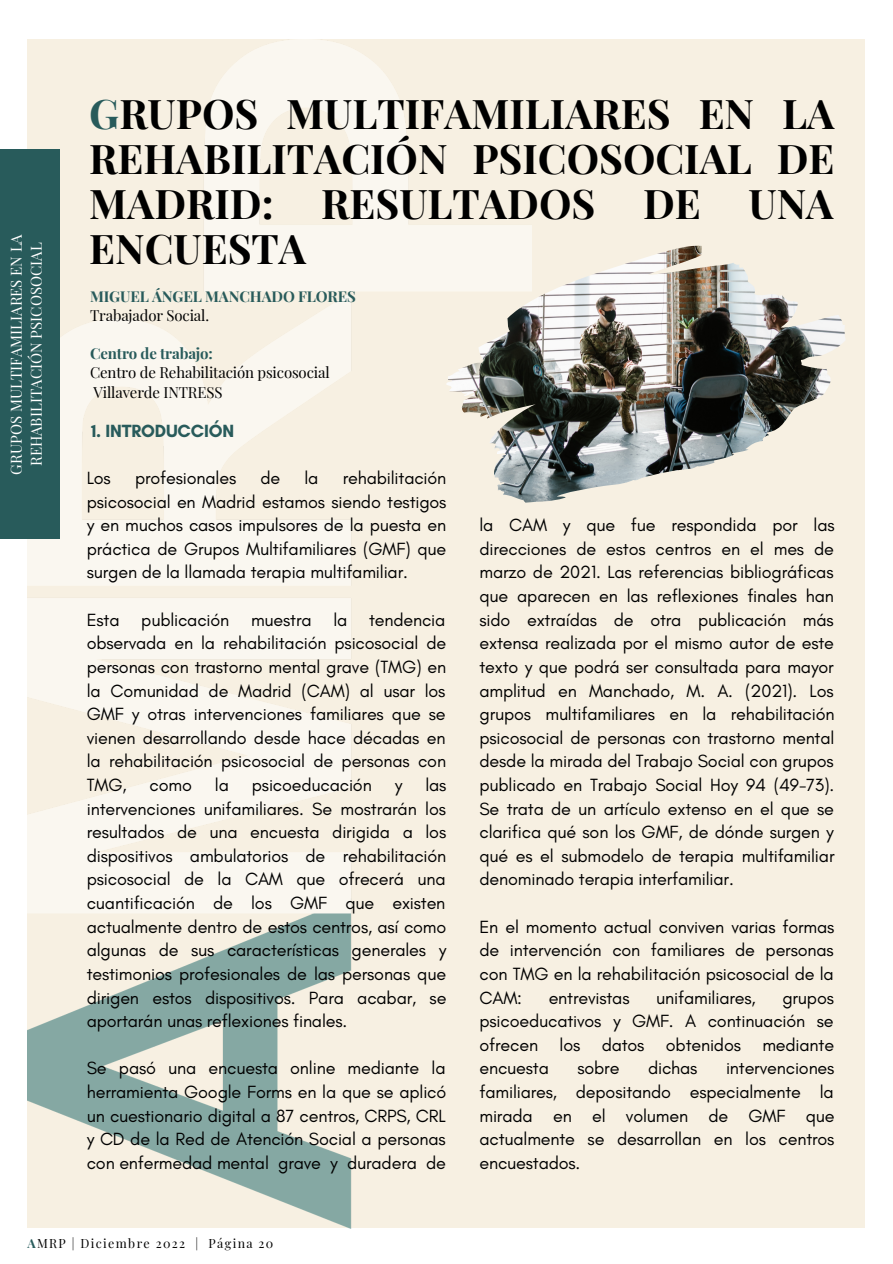
<style>
.page{position:relative;width:893px;height:1264px;background:#fff}
.page>*{position:absolute;margin:0;border:0;box-sizing:border-box;transform-origin:0 0}
.t1{font:700 40.95px/45px "Playfair Display";color:#000;text-align:justify}
.t2{font:18px/23.5px "Glacial Indifference";letter-spacing:-.01em;color:#000;text-align:justify}
.t3{font:700 18px "Glacial Indifference";letter-spacing:-.01em;color:#285b5b}
.t4{font:15px/19px "Playfair Display";letter-spacing:-.01em;color:#000}
.t5{font:15px/20.2px "Playfair Display";color:#fff;text-align:center}
.t6{font:700 15px "Playfair Display";letter-spacing:-.01em;color:#285b5b}
.t7{font:12.45px "Playfair Display";letter-spacing:.11em;color:#000}
.s1{color:#285b5b}
.s2{font-weight:700;color:#285b5b}
</style>
<div class="page">
<div style="left:27px;top:39px;width:838px;height:1188px;background:#f7f0e2"></div>
<img style="left:27px;top:39px;width:504px;height:1189px">
<div style="left:0;top:149px;width:59px;height:389px;background:#285b5b"></div>
<img style="left:446px;top:246px;width:399px;height:256px">
<p class="t5" style="left:5px;top:474px;width:242px;rotate:-90deg">GRUPOS MULTIFAMILIARES EN LA<br>REHABILITACIÓN PSICOSOCIAL</p>
<h1 class="t1" style="left:89px;top:90px;width:746px"><span class="s1">G</span>RUPOS MULTIFAMILIARES EN LA REHABILITACIÓN PSICOSOCIAL DE MADRID: RESULTADOS DE UNA ENCUESTA</h1>
<p class="t6" style="left:90px;top:286px;width:267px">MIGUEL ÁNGEL MANCHADO FLORES</p>
<p class="t4" style="left:90px;top:305px;width:121px">Trabajador Social.</p>
<p class="t6" style="left:90px;top:343px;width:124px">Centro de trabajo:</p>
<p class="t4" style="left:90px;top:363px;width:241px">Centro de Rehabilitación psicosocial<br>Villaverde INTRESS</p>
<p class="t3" style="left:91px;top:419px;width:144px">1. INTRODUCCIÓN</p>
<p class="t2" style="left:87px;top:466px;width:26px">Los</p>
<p class="t2" style="left:135px;top:466px;width:103px">profesionales</p>
<p class="t2" style="left:260px;top:466px;width:21px">de</p>
<p class="t2" style="left:304px;top:466px;width:16px">la</p>
<p class="t2" style="left:87px;top:466px;width:361px;text-indent:256px">rehabilitación psicosocial en Madrid estamos siendo testigos y en muchos casos impulsores de la puesta en práctica de Grupos Multifamiliares (GMF) que surgen de la llamada terapia multifamiliar.</p>
<p class="t2" style="left:87px;top:607px;width:361px">Esta publicación muestra la tendencia observada en la rehabilitación psicosocial de personas con trastorno mental grave (TMG) en la Comunidad de Madrid (CAM) al usar los GMF y otras intervenciones familiares que se vienen desarrollando desde hace décadas en la rehabilitación psicosocial de personas con TMG,</p>
<p class="t2" style="left:87px;top:773px;width:361px;text-indent:338px">las intervenciones unifamiliares. Se mostrarán los resultados de una encuesta dirigida a los dispositivos ambulatorios de rehabilitación psicosocial de la CAM que ofrecerá una cuantificación de los GMF que existen actualmente dentro de estos centros, así como algunas de sus características generales y testimonios profesionales de las personas que dirigen estos dispositivos. Para acabar, se aportarán unas reflexiones finales.</p>
<p class="t2" style="left:87px;top:1056px;width:361px">Se pasó una encuesta online mediante la herramienta Google Forms en la que se aplicó un cuestionario digital a 87 centros, CRPS, CRL y CD de la Red de Atención Social a personas con enfermedad mental grave y duradera de</p>
<p class="t2" style="left:150px;top:773px;width:44px">como</p>
<p class="t2" style="left:215px;top:773px;width:16px">la</p>
<p class="t2" style="left:252px;top:773px;width:121px">psicoeducación</p>
<p class="t2" style="left:395px;top:773px;width:9px">y</p>
<p class="t2" style="left:479px;top:513px;width:356px">la CAM y que fue respondida por las direcciones de estos centros en el mes de marzo de 2021. Las referencias bibliográficas que aparecen en las reflexiones finales han sido extraídas de otra publicación más extensa realizada por el mismo autor de este texto y que podrá ser consultada para mayor amplitud en Manchado, M. A. (2021). Los grupos multifamiliares en la rehabilitación psicosocial de personas con trastorno mental desde la mirada del Trabajo Social con grupos publicado en Trabajo Social Hoy 94 (49-73).<br>Se trata de un artículo extenso en el que se clarifica qué son los GMF, de dónde surgen y qué es el submodelo de terapia multifamiliar denominado terapia interfamiliar.</p>
<p class="t2" style="left:479px;top:914px;width:356px">En el momento actual conviven varias formas de intervención con familiares de personas con TMG en la rehabilitación psicosocial de la CAM:</p>
<p class="t2" style="left:548px;top:985px;width:82px">entrevistas</p>
<p class="t2" style="left:656px;top:985px;width:101px">unifamiliares,</p>
<p class="t2" style="left:479px;top:985px;width:356px;text-indent:303px">grupos psicoeducativos y GMF. A continuación se ofrecen los datos obtenidos mediante encuesta</p>
<p class="t2" style="left:577px;top:1056px;width:44px">sobre</p>
<p class="t2" style="left:648px;top:1056px;width:51px">dichas</p>
<p class="t2" style="left:479px;top:1056px;width:356px;text-indent:246px">intervenciones familiares, depositando especialmente la mirada en el volumen de GMF que actualmente se desarrollan en los centros encuestados.</p>
<p class="t7" style="left:27px;top:1234px;width:247px"><span class="s2">A</span>MRP | Diciembre 2022 | Página 20</p>
</div>
